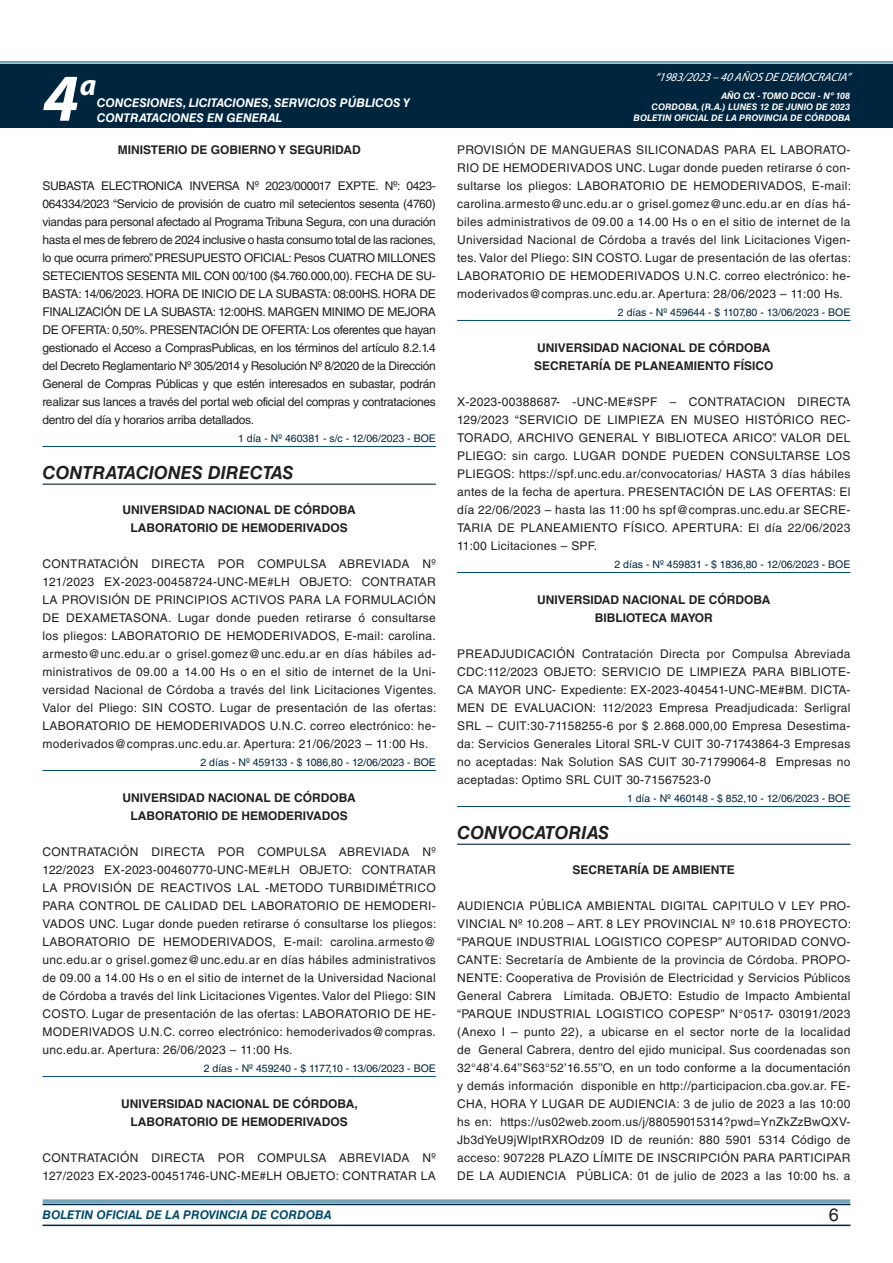
<style>
.page{position:relative;width:893px;height:1263px;background:#fff}
.page>*{position:absolute;margin:0;border:0;box-sizing:border-box;transform-origin:0 0}
.t1{font:italic 700 67.5px "Myriad Pro";color:#fff}
.t2{font:italic 700 30px "Myriad Pro";color:#fff}
.NOMBRE_DE_MINISTERIO{font:italic 700 18px "Helvetica LT Std";color:#231f20}
.t3{font:18px "Helvetica LT Std";color:#231f20}
.TEXTO_BASE{font:12px/18px "Helvetica LT Std";letter-spacing:.025em;color:#231f20;text-align:justify}
.RESUELVE{font:700 12px "Helvetica LT Std";color:#231f20}
.t4{font:italic 700 12px/14.4px "Helvetica LT Std";color:#fff}
.t5{font:italic 700 12px "Helvetica LT Std";color:#004b6c}
.t6{font:italic 12px "Myriad Pro";color:#fff}
.FECHA_DE_VENCIMIENTO{font:10.5px "Helvetica LT Std";color:#00263f}
.t7{font:italic 700 9px/10.8px "Helvetica LT Std";color:#fff;text-align:right}
</style>
<div class="page">
<div style="left:0;top:61px;width:893px;height:6px;background:#fff;opacity:.75"></div>
<hr style="left:43px;top:1224px;width:807px;height:2px;background:#00263f">
<div style="left:42px;top:1198px;width:809px;height:8px;background:#fff;opacity:.75"></div>
<div style="left:0;top:64px;width:893px;height:64px;background:#00263f"></div>
<hr style="left:43px;top:446px;width:393px;height:1px;background:#004b6c">
<hr style="left:43px;top:484px;width:393px;height:1px;background:#00263f">
<hr style="left:43px;top:770px;width:393px;height:1px;background:#004b6c">
<hr style="left:43px;top:1076px;width:393px;height:1px;background:#004b6c">
<hr style="left:457px;top:320px;width:393px;height:1px;background:#004b6c">
<hr style="left:457px;top:572px;width:393px;height:1px;background:#004b6c">
<hr style="left:457px;top:806px;width:393px;height:1px;background:#004b6c">
<hr style="left:457px;top:844px;width:393px;height:1px;background:#00263f">
<h1 class="t1" style="left:43px;top:54px;width:38px">4</h1>
<h2 class="t2" style="left:80px;top:66px;width:18px">a</h2>
<p class="t4" style="left:97px;top:96px;width:315px">CONCESIONES, LICITACIONES, SERVICIOS PÚBLICOS Y<br>CONTRATACIONES EN GENERAL</p>
<p class="t6" style="left:655px;top:70px;width:197px">“ 1983/2023 – 40 AÑOS DE DEMOCRACIA”</p>
<p class="t7" style="left:651px;top:91px;width:200px">AÑO CX - TOMO DCCII - Nº 108<br>CORDOBA, (R.A.) LUNES 12 DE JUNIO DE 2023</p>
<p class="t7" style="left:634px;top:112px;width:218px">BOLETIN OFICIAL DE LA PROVINCIA DE CÓRDOBA</p>
<p class="RESUELVE" style="left:118px;top:142px;width:245px">MINISTERIO DE GOBIERNO Y SEGURIDAD</p>
<p class="TEXTO_BASE" style="left:43px;top:177px;width:395px">SUBASTA ELECTRONICA INVERSA Nº 2023/000017 EXPTE. Nº: 0423- 064334/2023 “Servicio de provisión de cuatro mil setecientos sesenta (4760) viandas para personal afectado al Programa Tribuna Segura, con una duración hasta el mes de febrero de 2024 inclusive o hasta consumo total de las raciones, lo que ocurra primero”. PRESUPUESTO OFICIAL: Pesos CUATRO MILLONES SETECIENTOS SESENTA MIL CON 00/100 ($4.760.000,00). FECHA DE SU-BASTA: 14/06/2023. HORA DE INICIO DE LA SUBASTA: 08:00HS. HORA DE FINALIZACIÓN DE LA SUBASTA: 12:00HS. MARGEN MINIMO DE MEJORA DE OFERTA: 0,50%. PRESENTACIÓN DE OFERTA: Los oferentes que hayan gestionado el Acceso a ComprasPublicas, en los términos del artículo 8.2.1.4 del Decreto Reglamentario Nº 305/2014 y Resolución Nº 8/2020 de la Dirección General de Compras Públicas y que estén interesados en subastar, podrán realizar sus lances a través del portal web oficial del compras y contrataciones dentro del día y horarios arriba detallados.</p>
<p class="FECHA_DE_VENCIMIENTO" style="left:238px;top:432px;width:199px">1 día - Nº 460381 - s/c - 12/06/2023 - BOE</p>
<p class="NOMBRE_DE_MINISTERIO" style="left:43px;top:462px;width:252px">CONTRATACIONES DIRECTAS</p>
<p class="RESUELVE" style="left:123px;top:502px;width:235px">UNIVERSIDAD NACIONAL DE CÓRDOBA</p>
<p class="RESUELVE" style="left:131px;top:520px;width:219px">LABORATORIO DE HEMODERIVADOS</p>
<p class="TEXTO_BASE" style="left:43px;top:555px;width:395px">CONTRATACIÓN DIRECTA POR COMPULSA ABREVIADA Nº 121/2023 EX-2023-00458724-UNC-ME#LH OBJETO: CONTRATAR LA PROVISIÓN DE PRINCIPIOS ACTIVOS PARA LA FORMULACIÓN DE DEXAMETASONA. Lugar donde pueden retirarse ó consultarse los pliegos: LABORATORIO DE HEMODERIVADOS, E-mail: carolina. armesto@unc.edu.ar o grisel.gomez@unc.edu.ar en días hábiles ad&shy;ministrativos de 09.00 a 14.00 Hs o en el sitio de internet de la Uni&shy;versidad Nacional de Córdoba a través del link Licitaciones Vigentes.<br>Valor del Pliego: SIN COSTO. Lugar de presentación de las ofertas:<br>LABORATORIO DE HEMODERIVADOS U.N.C. correo electrónico: he&shy;moderivados@compras.unc.edu.ar. Apertura: 21/06/2023 – 11:00 Hs.</p>
<p class="FECHA_DE_VENCIMIENTO" style="left:201px;top:756px;width:237px">2 días - Nº 459133 - $ 1086,80 - 12/06/2023 - BOE</p>
<p class="RESUELVE" style="left:123px;top:790px;width:235px">UNIVERSIDAD NACIONAL DE CÓRDOBA</p>
<p class="RESUELVE" style="left:131px;top:808px;width:219px">LABORATORIO DE HEMODERIVADOS</p>
<p class="TEXTO_BASE" style="left:43px;top:843px;width:395px">CONTRATACIÓN DIRECTA POR COMPULSA ABREVIADA Nº 122/2023 EX-2023-00460770-UNC-ME#LH OBJETO: CONTRATAR LA PROVISIÓN DE REACTIVOS LAL -METODO TURBIDIMÉTRICO PARA CONTROL DE CALIDAD DEL LABORATORIO DE HEMODERI-VADOS UNC. Lugar donde pueden retirarse ó consultarse los pliegos:<br>LABORATORIO DE HEMODERIVADOS, E-mail: carolina.armesto@ unc.edu.ar o grisel.gomez@unc.edu.ar en días hábiles administrativos de 09.00 a 14.00 Hs o en el sitio de internet de la Universidad Nacional de Córdoba a través del link Licitaciones Vigentes. Valor del Pliego: SIN COSTO. Lugar de presentación de las ofertas: LABORATORIO DE HE-MODERIVADOS U.N.C. correo electrónico: hemoderivados@compras. unc.edu.ar. Apertura: 26/06/2023 – 11:00 Hs.</p>
<p class="FECHA_DE_VENCIMIENTO" style="left:204px;top:1062px;width:234px">2 días - Nº 459240 - $ 1177,10 - 13/06/2023 - BOE</p>
<p class="RESUELVE" style="left:121px;top:1096px;width:238px">UNIVERSIDAD NACIONAL DE CÓRDOBA,</p>
<p class="RESUELVE" style="left:131px;top:1114px;width:219px">LABORATORIO DE HEMODERIVADOS</p>
<p class="TEXTO_BASE" style="left:43px;top:1149px;width:395px">CONTRATACIÓN DIRECTA POR COMPULSA ABREVIADA Nº<br>127/2023 EX-2023-00451746-UNC-ME#LH OBJETO: CONTRATAR LA</p>
<p class="TEXTO_BASE" style="left:457px;top:141px;width:395px">PROVISIÓN DE MANGUERAS SILICONADAS PARA EL LABORATO-RIO DE HEMODERIVADOS UNC. Lugar donde pueden retirarse ó con&shy;sultarse los pliegos: LABORATORIO DE HEMODERIVADOS, E-mail: carolina.armesto@unc.edu.ar o grisel.gomez@unc.edu.ar en días há&shy;biles administrativos de 09.00 a 14.00 Hs o en el sitio de internet de la Universidad Nacional de Córdoba a través del link Licitaciones Vigen&shy;tes. Valor del Pliego: SIN COSTO. Lugar de presentación de las ofertas:<br>LABORATORIO DE HEMODERIVADOS U.N.C. correo electrónico: he&shy;moderivados@compras.unc.edu.ar. Apertura: 28/06/2023 – 11:00 Hs.</p>
<p class="FECHA_DE_VENCIMIENTO" style="left:618px;top:306px;width:234px">2 días - Nº 459644 - $ 1107,80 - 13/06/2023 - BOE</p>
<p class="RESUELVE" style="left:537px;top:340px;width:235px">UNIVERSIDAD NACIONAL DE CÓRDOBA</p>
<p class="RESUELVE" style="left:534px;top:358px;width:241px">SECRETARÍA DE PLANEAMIENTO FÍSICO</p>
<p class="TEXTO_BASE" style="left:457px;top:393px;width:395px">X-2023-00388687- -UNC-ME#SPF – CONTRATACION DIRECTA 129/2023 “SERVICIO DE LIMPIEZA EN MUSEO HISTÓRICO REC-TORADO, ARCHIVO GENERAL Y BIBLIOTECA ARICO”. VALOR DEL PLIEGO: sin cargo. LUGAR DONDE PUEDEN CONSULTARSE LOS PLIEGOS: https://spf.unc.edu.ar/convocatorias/ HASTA 3 días hábiles antes de la fecha de apertura. PRESENTACIÓN DE LAS OFERTAS: El día 22/06/2023 – hasta las 11:00 hs spf@compras.unc.edu.ar SECRE-TARIA DE PLANEAMIENTO FÍSICO. APERTURA: El día 22/06/2023<br>11:00 Licitaciones – SPF.</p>
<p class="FECHA_DE_VENCIMIENTO" style="left:615px;top:558px;width:237px">2 días - Nº 459831 - $ 1836,80 - 12/06/2023 - BOE</p>
<p class="RESUELVE" style="left:537px;top:592px;width:235px">UNIVERSIDAD NACIONAL DE CÓRDOBA</p>
<p class="RESUELVE" style="left:595px;top:610px;width:120px">BIBLIOTECA MAYOR</p>
<p class="TEXTO_BASE" style="left:457px;top:645px;width:395px">PREADJUDICACIÓN Contratación Directa por Compulsa Abreviada CDC:112/2023 OBJETO: SERVICIO DE LIMPIEZA PARA BIBLIOTE-CA MAYOR UNC- Expediente: EX-2023-404541-UNC-ME#BM. DICTA-MEN DE EVALUACION: 112/2023 Empresa Preadjudicada: Serligral SRL – CUIT:30-71158255-6 por $ 2.868.000,00 Empresa Desestima&shy;da: Servicios Generales Litoral SRL-V CUIT 30-71743864-3 Empresas no aceptadas: Nak Solution SAS CUIT 30-71799064-8 Empresas no aceptadas: Optimo SRL CUIT 30-71567523-0</p>
<p class="FECHA_DE_VENCIMIENTO" style="left:627px;top:792px;width:225px">1 día - Nº 460148 - $ 852,10 - 12/06/2023 - BOE</p>
<p class="NOMBRE_DE_MINISTERIO" style="left:457px;top:822px;width:154px">CONVOCATORIAS</p>
<p class="RESUELVE" style="left:573px;top:862px;width:164px">SECRETARÍA DE AMBIENTE</p>
<p class="TEXTO_BASE" style="left:457px;top:897px;width:395px">AUDIENCIA PÚBLICA AMBIENTAL DIGITAL CAPITULO V LEY PRO-VINCIAL Nº 10.208 – ART. 8 LEY PROVINCIAL Nº 10.618 PROYECTO: “PARQUE INDUSTRIAL LOGISTICO COPESP” AUTORIDAD CONVO-CANTE: Secretaría de Ambiente de la provincia de Córdoba. PROPO-NENTE: Cooperativa de Provisión de Electricidad y Servicios Públicos General Cabrera Limitada. OBJETO: Estudio de Impacto Ambiental “PARQUE INDUSTRIAL LOGISTICO COPESP” N°0517- 030191/2023 (Anexo I – punto 22), a ubicarse en el sector norte de la localidad de General Cabrera, dentro del ejido municipal. Sus coordenadas son 32°48’4.64’’S63°52’16.55’’O, en un todo conforme a la documentación y demás información disponible en http://participacion.cba.gov.ar. FE-CHA, HORA Y LUGAR DE AUDIENCIA: 3 de julio de 2023 a las 10:00 hs en: https://us02web.zoom.us/j/88059015314?pwd=YnZkZzBwQXV-Jb3dYeU9jWlptRXROdz09 ID de reunión: 880 5901 5314 Código de acceso: 907228 PLAZO LÍMITE DE INSCRIPCIÓN PARA PARTICIPAR DE LA AUDIENCIA PÚBLICA: 01 de julio de 2023 a las 10:00 hs. a</p>
<p class="t5" style="left:43px;top:1208px;width:290px">BOLETIN OFICIAL DE LA PROVINCIA DE CORDOBA</p>
<h3 class="t3" style="left:829px;top:1204px;width:12px">6</h3>
</div>
